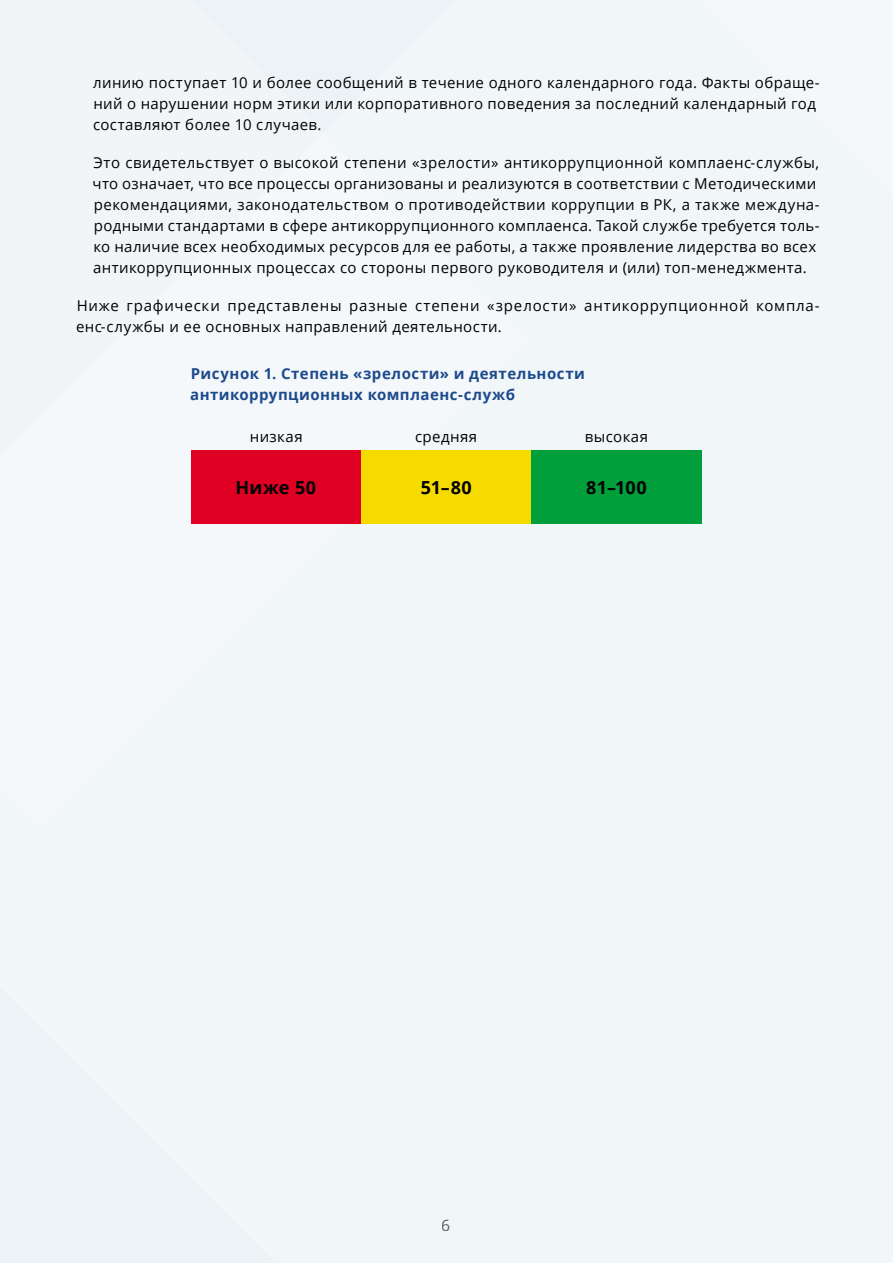
<style>
.page{position:relative;width:893px;height:1263px;background:#f1f6f9}
.page>*{position:absolute;margin:0;border:0;box-sizing:border-box;transform-origin:0 0}
.t1{font:700 18px "Open Sans";letter-spacing:.015em;color:#000}
.t2{font:15.75px "Open Sans";color:#636363}
.t3{font:15px/21px "Open Sans";letter-spacing:.025em;color:#000}
.t4{font:15px/21px "Open Sans";letter-spacing:.05em;color:#000}
.t5{font:700 15px/21px "Open Sans";letter-spacing:.035em;color:#1c4a8c}
</style>
<div class="page">
<div style="left:0;top:0;width:529px;height:828px;background:#f1f6f9"></div>
<div style="left:697px;top:0;width:196px;height:375px;background:#f1f6f9"></div>
<div style="left:191px;top:450px;width:170px;height:73px;background:#df0024"></div>
<div style="left:361px;top:450px;width:170px;height:73px;background:#f6db00"></div>
<div style="left:531px;top:450px;width:171px;height:73px;background:#009f3c"></div>
<p class="t3" style="left:93px;top:72px;width:728px">линию поступает 10 и более сообщений в течение одного календарного года. Факты обраще&shy;ний о нарушении норм этики или корпоративного поведения за последний календарный год составляют более 10 случаев.</p>
<p class="t3" style="left:93px;top:152px;width:729px">Это свидетельствует о высокой степени «зрелости» антикоррупционной комплаенс-службы, что означает, что все процессы организованы и реализуются в соответствии с Методическими рекомендациями, законодательством о противодействии коррупции в РК, а также междуна&shy;родными стандартами в сфере антикоррупционного комплаенса. Такой службе требуется толь&shy;ко наличие всех необходимых ресурсов для ее работы, а также проявление лидерства во всех антикоррупционных процессах со стороны первого руководителя и (или) топ-менеджмента.</p>
<p class="t4" style="left:76px;top:295px;width:745px">Ниже графически представлены разные степени «зрелости» антикоррупционной компла&shy;енс-службы и ее основных направлений деятельности.</p>
<p class="t5" style="left:190px;top:362px;width:396px">Рисунок 1. Степень «зрелости» и деятельности антикоррупционных комплаенс-служб</p>
<p class="t3" style="left:250px;top:426px;width:54px">низкая</p>
<p class="t3" style="left:415px;top:426px;width:64px">средняя</p>
<p class="t3" style="left:585px;top:426px;width:65px">высокая</p>
<p class="t1" style="left:236px;top:474px;width:82px">Ниже 50</p>
<p class="t1" style="left:421px;top:474px;width:53px">51–80</p>
<p class="t1" style="left:586px;top:474px;width:62px">81–100</p>
<p class="t2" style="left:442px;top:1214px;width:11px">6</p>
</div>
